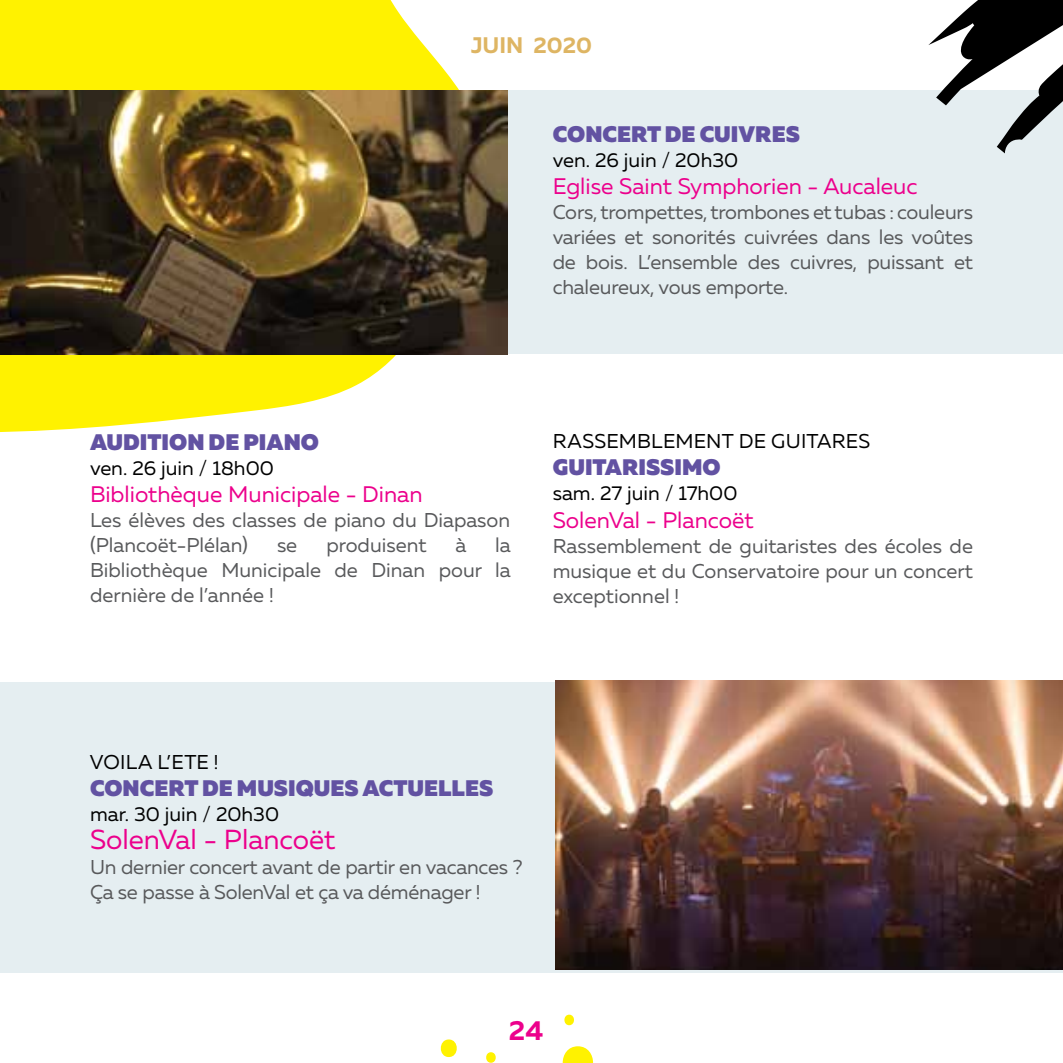
<style>
.page{position:relative;width:1063px;height:1063px;background:#fff}
.page>*{position:absolute;margin:0;border:0;box-sizing:border-box;transform-origin:0 0}
.t1{font:27.5px "Muller";color:#ec008c}
.t2{font:700 27.5px "Muller";color:#ec008c}
.t3{font:22.5px "Muller";color:#ec008c}
.t4{font:900 22.5px "Muller";color:#6252a2}
.t5{font:700 22.5px "Muller";color:#deb563}
.t6{font:20px/25px "Muller";letter-spacing:-.005em;color:#58595b;text-align:justify}
.t7{font:20px "Muller";color:#000}
</style>
<div class="page">
<svg style="left:440px;top:1039px;width:17px;height:18px"></svg>
<svg style="left:564px;top:1015px;width:10px;height:10px"></svg>
<svg style="left:486px;top:1052px;width:10px;height:11px"></svg>
<svg style="left:562px;top:1046px;width:32px;height:17px"></svg>
<svg style="left:0;top:0;width:493px;height:432px;fill:#fff200"></svg>
<div style="left:0;top:682px;width:1063px;height:291px;background:#e5eef1"></div>
<div style="left:0;top:90px;width:1063px;height:264px;background:#e5eef1"></div>
<svg style="left:928px;top:0;width:135px;height:153px"></svg>
<img style="left:0;top:90px;width:508px;height:264px">
<img style="left:555px;top:681px;width:508px;height:288px">
<p class="t5" style="left:471px;top:31px;width:122px">JUIN 2020</p>
<p class="t4" style="left:553px;top:119px;width:249px">CONCERT DE CUIVRES</p>
<p class="t7" style="left:553px;top:147px;width:187px">ven. 26 juin / 20h30</p>
<p class="t3" style="left:553px;top:172px;width:366px">Eglise Saint Symphorien - Aucaleuc</p>
<p class="t6" style="left:553px;top:199px;width:422px">Cors, trompettes, trombones et tubas : couleurs variées et sonorités cuivrées dans les voûtes de bois. L’ensemble des cuivres, puissant et chaleureux, vous emporte.</p>
<p class="t4" style="left:90px;top:428px;width:231px">AUDITION DE PIANO</p>
<p class="t7" style="left:90px;top:456px;width:185px">ven. 26 juin / 18h00</p>
<p class="t3" style="left:90px;top:481px;width:334px">Bibliothèque Municipale - Dinan</p>
<p class="t6" style="left:90px;top:508px;width:422px">Les élèves des classes de piano du Diapason (Plancoët-Plélan)</p>
<p class="t6" style="left:90px;top:533px;width:422px;text-indent:405px">la Bibliothèque Municipale de Dinan pour la dernière de l’année !</p>
<p class="t6" style="left:277px;top:533px;width:22px">se</p>
<p class="t6" style="left:326px;top:533px;width:102px">produisent</p>
<p class="t6" style="left:456px;top:533px;width:12px">à</p>
<p class="t7" style="left:553px;top:429px;width:319px">RASSEMBLEMENT DE GUITARES</p>
<p class="t4" style="left:553px;top:453px;width:169px">GUITARISSIMO</p>
<p class="t7" style="left:553px;top:481px;width:186px">sam. 27 juin / 17h00</p>
<p class="t3" style="left:553px;top:506px;width:202px">SolenVal - Plancoët</p>
<p class="t6" style="left:553px;top:533px;width:422px">Rassemblement de guitaristes des écoles de musique et du Conservatoire pour un concert exceptionnel !</p>
<p class="t7" style="left:90px;top:749px;width:130px">VOILA L’ETE !</p>
<p class="t4" style="left:90px;top:774px;width:405px">CONCERT DE MUSIQUES ACTUELLES</p>
<p class="t7" style="left:90px;top:802px;width:191px">mar. 30 juin / 20h30</p>
<h1 class="t1" style="left:90px;top:822px;width:247px">SolenVal - Plancoët</h1>
<p class="t6" style="left:90px;top:854px;width:434px">Un dernier concert avant de partir en vacances ?<br>Ça se passe à SolenVal et ça va déménager !</p>
<h1 class="t2" style="left:509px;top:1013px;width:36px">24</h1>
</div>
